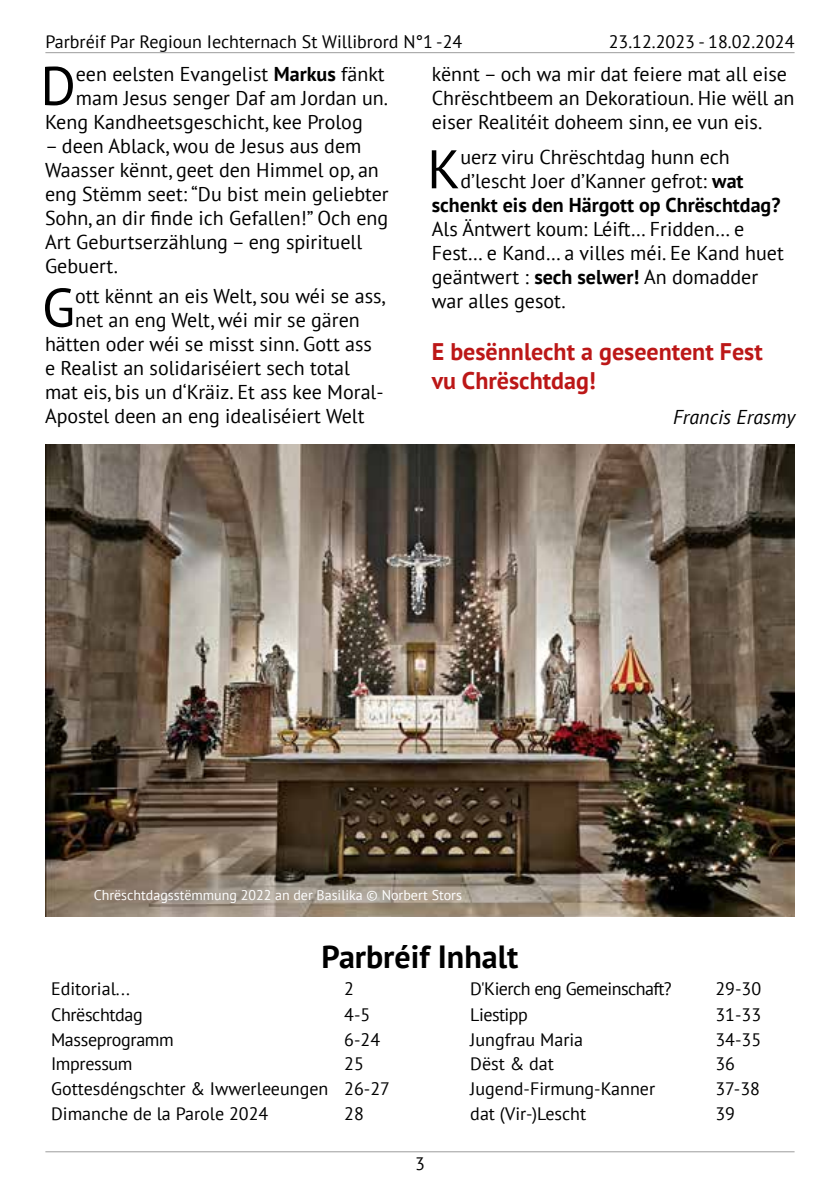
<style>
.page{position:relative;width:840px;height:1191px;background:#fff}
.page>*{position:absolute;margin:0;border:0;box-sizing:border-box;transform-origin:0 0}
.t1{font:54.2px "PT Sans";color:#000}
.t2{font:700 32px "PT Sans";color:#000}
.t3{font:700 24px/28.8px "PT Sans";color:#bc1717}
.t4{font:20px/24px "PT Sans";color:#000}
.t5{font:700 20px "PT Sans";color:#000}
.t6{font:italic 20px "PT Sans";color:#000}
.t7{font:18px "PT Sans";color:#000}
.t8{font:18px "PT Sans";letter-spacing:-.02em;color:#000}
.t9{font:18px "PT Sans";letter-spacing:-.03em;color:#000}
.t10{font:14px "PT Sans";color:#fff}
.s1{font-weight:700}
</style>
<div class="page">
<hr style="left:45px;top:52px;width:749px;height:1px;background:#9d9d9c">
<hr style="left:45px;top:1151px;width:749px;height:1px;background:#9d9d9c">
<img style="left:45px;top:444px;width:748px;height:473px">
<p class="t7" style="left:45px;top:30px;width:418px">Parbréif Par Regioun Iechternach St Willibrord N°1 -24</p>
<p class="t7" style="left:608px;top:30px;width:187px">23.12.2023 - 18.02.2024</p>
<h1 class="t1" style="left:40px;top:51px;width:37px">D</h1>
<p class="t4" style="left:76px;top:61px;width:310px">een eelsten Evangelist <span class="s1">Markus</span> fänkt</p>
<p class="t4" style="left:76px;top:85px;width:313px">mam Jesus senger Daf am Jordan un.</p>
<p class="t4" style="left:45px;top:109px;width:319px">Keng Kandheetsgeschicht, kee Prolog</p>
<p class="t4" style="left:45px;top:133px;width:345px">– deen Ablack, wou de Jesus aus dem<br>Waasser kënnt, geet den Himmel op, an eng Stëmm seet: “Du bist mein geliebter<br>Sohn, an dir finde ich Gefallen!” Och eng<br>Art Geburtserzählung – eng spirituell<br>Gebuert.</p>
<h1 class="t1" style="left:42px;top:273px;width:35px">G</h1>
<p class="t4" style="left:75px;top:283px;width:311px">ott kënnt an eis Welt, sou wéi se ass,</p>
<p class="t4" style="left:75px;top:307px;width:286px">net an eng Welt, wéi mir se gären</p>
<p class="t4" style="left:45px;top:331px;width:328px">hätten oder wéi se misst sinn. Gott ass</p>
<p class="t4" style="left:45px;top:355px;width:306px">e Realist an solidariséiert sech total</p>
<p class="t4" style="left:45px;top:379px;width:340px">mat eis, bis un d‘Kräiz. Et ass kee Moral-</p>
<p class="t4" style="left:45px;top:403px;width:321px">Apostel deen an eng idealiséiert Welt</p>
<p class="t4" style="left:431px;top:61px;width:364px">kënnt – och wa mir dat feiere mat all eise<br>Chrëschtbeem an Dekoratioun. Hie wëll an eiser Realitéit doheem sinn, ee vun eis.</p>
<h1 class="t1" style="left:427px;top:134px;width:35px">K</h1>
<p class="t4" style="left:460px;top:145px;width:271px">uerz viru Chrëschtdag hunn ech</p>
<p class="t4" style="left:460px;top:169px;width:284px">d’lescht Joer d’Kanner gefrot: <span class="s1">wat</span></p>
<p class="t5" style="left:431px;top:192px;width:350px">schenkt eis den Härgott op Chrëschtdag?</p>
<p class="t4" style="left:431px;top:217px;width:353px">Als Äntwert koum: Léift… Fridden… e<br>Fest… e Kand… a villes méi. Ee Kand huet geäntwert : <span class="s1">sech selwer!</span> An domadder war alles gesot.</p>
<p class="t3" style="left:431px;top:336px;width:332px">E besënnlecht a geseentent Fest vu Chrëschtdag!</p>
<p class="t6" style="left:672px;top:404px;width:123px">Francis Erasmy</p>
<p class="t10" style="left:94px;top:886px;width:369px">Chrëschtdagsstëmmung 2022 an der Basilika © Norbert Stors</p>
<h2 class="t2" style="left:321px;top:935px;width:198px">Parbréif Inhalt</h2>
<p class="t7" style="left:51px;top:977px;width:80px">Editorial...</p>
<p class="t7" style="left:344px;top:977px;width:11px">2</p>
<p class="t9" style="left:470px;top:977px;width:203px">D'Kierch eng Gemeinschaft?</p>
<p class="t7" style="left:715px;top:977px;width:47px">29-30</p>
<p class="t8" style="left:51px;top:1002px;width:93px">Chrëschtdag</p>
<p class="t7" style="left:344px;top:1002px;width:28px">4-5</p>
<p class="t9" style="left:470px;top:1002px;width:59px">Liestipp</p>
<p class="t7" style="left:715px;top:1002px;width:47px">31-33</p>
<p class="t8" style="left:51px;top:1027px;width:124px">Masseprogramm</p>
<p class="t7" style="left:344px;top:1027px;width:37px">6-24</p>
<p class="t7" style="left:470px;top:1027px;width:114px">Jungfrau Maria</p>
<p class="t7" style="left:715px;top:1027px;width:47px">34-35</p>
<p class="t8" style="left:51px;top:1052px;width:83px">Impressum</p>
<p class="t7" style="left:344px;top:1052px;width:21px">25</p>
<p class="t7" style="left:470px;top:1052px;width:85px">Dëst &amp; dat</p>
<p class="t7" style="left:715px;top:1052px;width:21px">36</p>
<p class="t7" style="left:51px;top:1077px;width:340px">Gottesdéngschter &amp; Iwwerleeungen 26-27</p>
<p class="t7" style="left:470px;top:1077px;width:186px">Jugend-Firmung-Kanner</p>
<p class="t7" style="left:715px;top:1077px;width:46px">37-38</p>
<p class="t7" style="left:51px;top:1102px;width:219px">Dimanche de la Parole 2024</p>
<p class="t7" style="left:344px;top:1102px;width:21px">28</p>
<p class="t7" style="left:470px;top:1102px;width:117px">dat (Vir-)Lescht</p>
<p class="t7" style="left:715px;top:1102px;width:21px">39</p>
<p class="t7" style="left:415px;top:1152px;width:11px">3</p>
</div>
